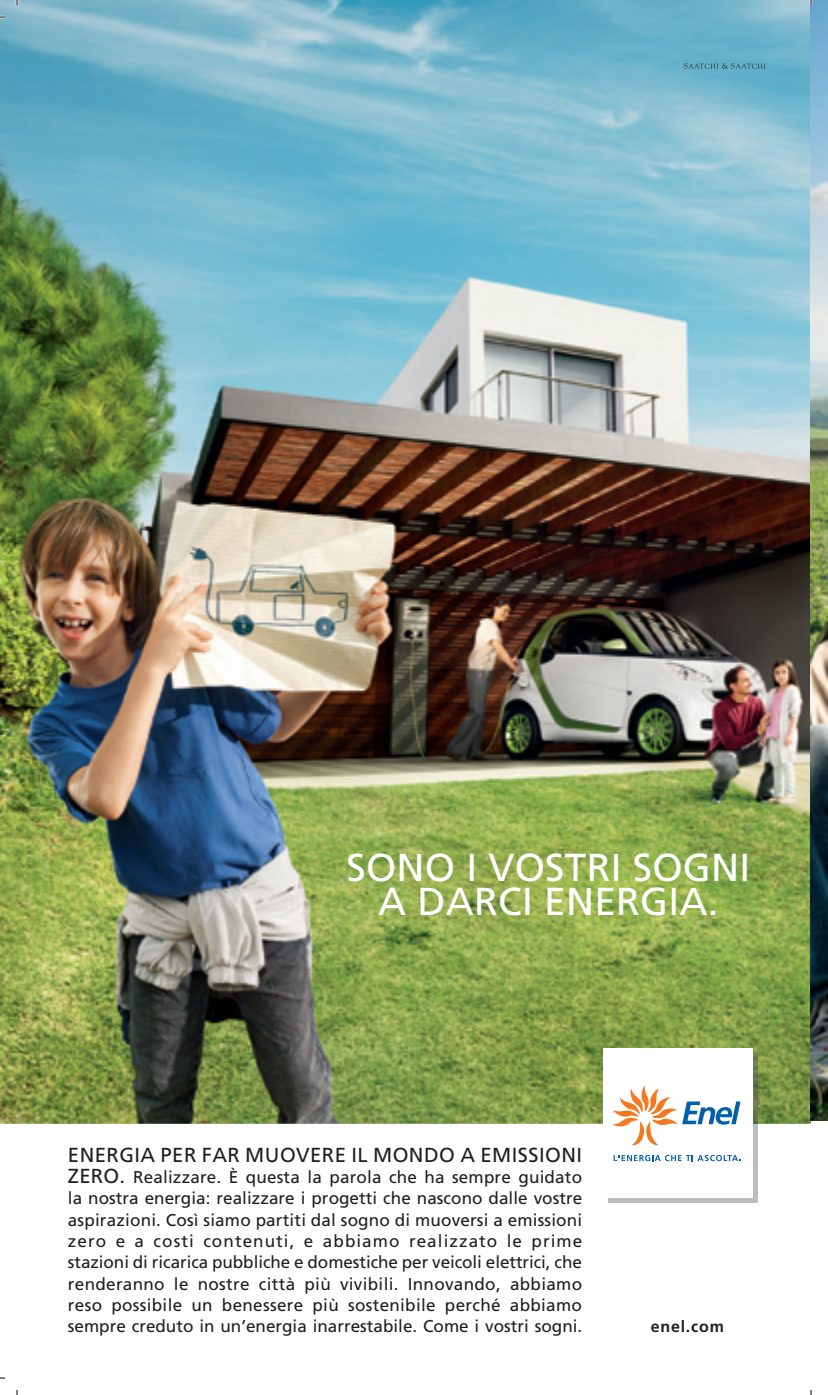
<style>
.page{position:relative;width:828px;height:1395px;background:#fff}
.page>*{position:absolute;margin:0;border:0;box-sizing:border-box;transform-origin:0 0}
.t1{font:39px/34.6px "Frutiger";letter-spacing:.005em;color:#fff;text-align:center}
.t2{font:20.2px "Frutiger";letter-spacing:.02em;color:#231f20}
.t3{font:17px/21.4px "Frutiger";color:#231f20;text-align:justify}
.t4{font:700 16px "Frutiger";letter-spacing:.05em;color:#231f20}
.s1{font-size:20.2px}
</style>
<div class="page">
<img style="left:0;top:0;width:811px;height:1124px">
<svg style="left:683px;top:63px;width:82px;height:6px"></svg>
<svg style="left:608px;top:1124px;width:150px;height:78px"></svg>
<img style="left:752px;top:1053px;width:6px;height:71px">
<div style="left:603px;top:1048px;width:149px;height:149px;background:#fff"></div>
<svg style="left:613px;top:1086px;width:127px;height:60px"></svg>
<svg style="left:613px;top:1155px;width:127px;height:6px"></svg>
<img style="left:811px;top:0;width:17px;height:1121px">
<svg style="left:809px;top:0;width:3px;height:5px"></svg>
<h1 class="t1" style="left:346px;top:849px;width:405px">SONO I VOSTRI SOGNI<br>A DARCI ENERGIA.</h1>
<p class="t2" style="left:68px;top:1142px;width:515px">ENERGIA PER FAR MUOVERE IL MONDO A EMISSIONI</p>
<p class="t3" style="left:68px;top:1166px;width:516px"><span class="s1">ZERO.</span> Realizzare. È questa la parola che ha sempre guidato la nostra energia: realizzare i progetti che nascono dalle vostre aspirazioni. Così siamo partiti dal sogno di muoversi a emissioni zero e a costi contenuti, e abbiamo realizzato le prime stazioni di ricarica pubbliche e domestiche per veicoli elettrici, che renderanno le nostre città più vivibili. Innovando, abbiamo reso possibile un benessere più sostenibile perché abbiamo sempre creduto in un’energia inarrestabile. Come i vostri sogni.</p>
<p class="t4" style="left:650px;top:1317px;width:75px">enel.com</p>
</div>
